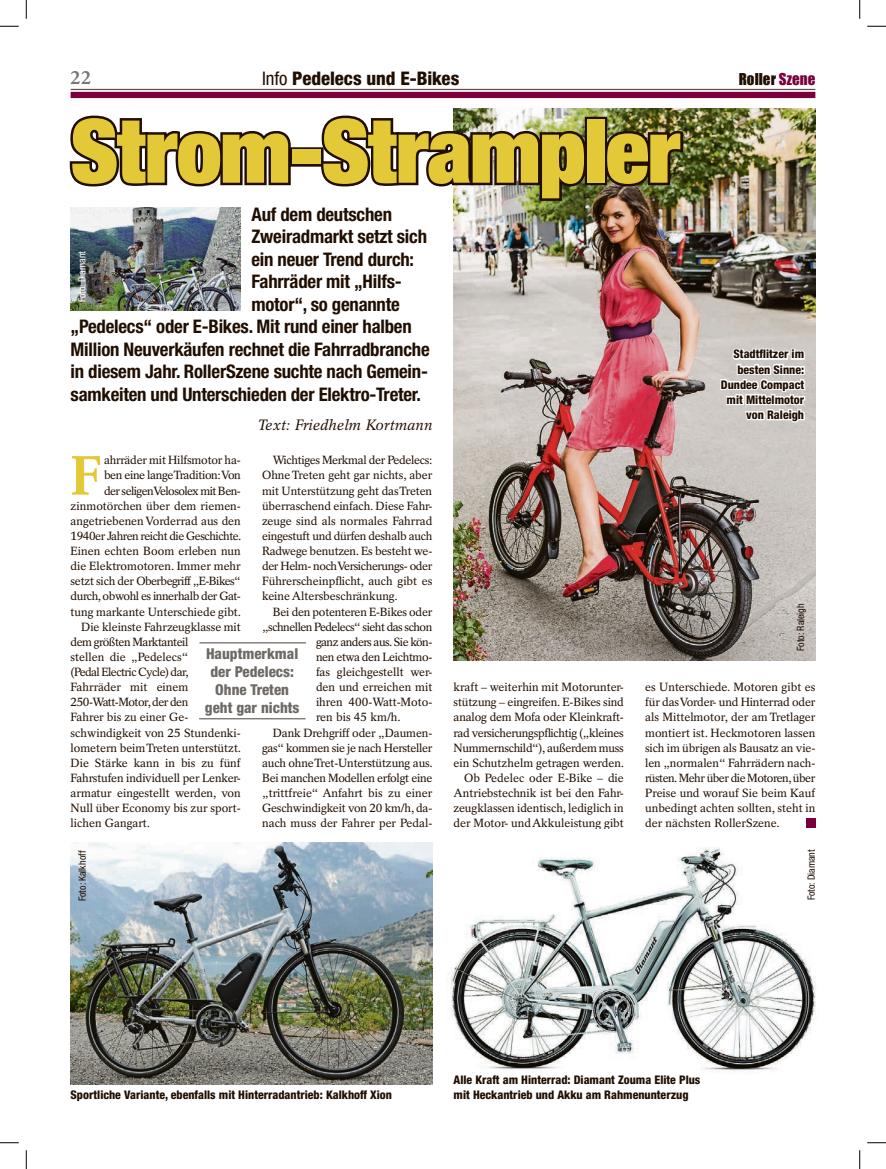
<style>
.page{position:relative;width:886px;height:1169px;background:#fff}
.page>*{position:absolute;margin:0;border:0;box-sizing:border-box;transform-origin:0 0}
.t1{font:900 condensed 88.75px "Helvetica Neue LT Std";letter-spacing:-.01em;color:#e3c838}
.t2{font:700 55px "Rotation LT Std";color:#e3c838}
.t3{font:700 condensed 18.75px "Helvetica Neue LT Std";letter-spacing:-.01em;color:#200e00}
.t4{font:800 condensed 18.75px "Helvetica Neue LT Std";letter-spacing:-.005em;color:#200e00}
.t5{font:700 18.75px "Rotation LT Std";color:#797572}
.t6{font:800 condensed 15px/18px "Helvetica Neue LT Std";color:#6d6965;text-align:center}
.t7{font:italic 15px "Rotation LT Std";color:#200e00}
.t8{font:15px "Impact";letter-spacing:.005em;color:#200e00}
.t9{font:11.88px/15.1px "Rotation LT Std";letter-spacing:-.01em;color:#200e00;text-align:justify}
.t10{font:800 condensed 11.88px/15.1px "Helvetica Neue LT Std";color:#200e00;text-align:right}
.t11{font:11.88px "Rotation LT Std";letter-spacing:-.04em;color:#200e00}
.t12{font:11.88px "Rotation LT Std";letter-spacing:-.045em;color:#200e00}
.t13{font:11.88px "Rotation LT Std";letter-spacing:-.03em;color:#200e00}
.t14{font:11.88px "Rotation LT Std";letter-spacing:-.035em;color:#200e00}
.t15{font:condensed 10px "Helvetica Neue LT Std";color:#200e00}
.t16{font:condensed 10px "Helvetica Neue LT Std";color:#fff}
.s1{font-weight:400}
.s2{color:#7b003b}
</style>
<div class="page">
<hr style="left:71px;top:89px;width:744px;height:1px;background:#59534d">
<div style="left:71px;top:92px;width:744px;height:6px;background:#7b003b"></div>
<img style="left:71px;top:842px;width:361px;height:242px">
<hr style="left:199px;top:718px;width:106px;height:1px;background:#6d6965">
<hr style="left:199px;top:642px;width:107px;height:1px;background:#6d6965">
<img style="left:453px;top:108px;width:362px;height:553px">
<svg style="left:69px;top:115px;width:222px;height:72px"></svg>
<div style="left:290px;top:147px;width:33px;height:20px;border:5px solid #200e00"></div>
<img style="left:318px;top:113px;width:271px;height:90px">
<div style="left:584px;top:117px;width:23px;height:68px;border:5px solid #200e00"></div>
<img style="left:602px;top:128px;width:83px;height:61px">
<div style="left:805px;top:818px;width:10px;height:9px;background:#7b003b"></div>
<svg style="left:718px;top:342px;width:88px;height:107px"></svg>
<img style="left:71px;top:207px;width:170px;height:103px">
<img style="left:446px;top:847px;width:370px;height:226px">
<svg style="left:0;top:25px;width:19px;height:2px"></svg>
<svg style="left:867px;top:25px;width:18px;height:2px"></svg>
<svg style="left:0;top:1142px;width:19px;height:1px"></svg>
<svg style="left:867px;top:1142px;width:18px;height:1px"></svg>
<svg style="left:25px;top:0;width:2px;height:19px"></svg>
<svg style="left:25px;top:1150px;width:2px;height:19px"></svg>
<svg style="left:859px;top:0;width:1px;height:19px"></svg>
<svg style="left:859px;top:1150px;width:1px;height:19px"></svg>
<h3 class="t5" style="left:71px;top:67px;width:22px">22</h3>
<h3 class="t4" style="left:262px;top:66px;width:199px"><span class="s1">Info</span> Pedelecs und E-Bikes</h3>
<p class="t8" style="left:738px;top:67px;width:78px">Roller <span class="s2">Szene</span></p>
<h1 class="t1" style="left:71px;top:94px;width:611px">Strom-Strampler</h1>
<h3 class="t3" style="left:251px;top:203px;width:142px">Auf dem deutschen</h3>
<h3 class="t3" style="left:251px;top:225px;width:177px">Zweiradmarkt setzt sich</h3>
<h3 class="t3" style="left:251px;top:248px;width:164px">ein neuer Trend durch:</h3>
<h3 class="t3" style="left:251px;top:270px;width:152px">Fahrräder mit „Hilfs-</h3>
<h3 class="t3" style="left:251px;top:293px;width:150px">motor“, so genannte</h3>
<h3 class="t3" style="left:71px;top:315px;width:342px">„Pedelecs“ oder E-Bikes. Mit rund einer halben</h3>
<h3 class="t3" style="left:71px;top:338px;width:360px">Million Neuverkäufen rechnet die Fahrradbranche</h3>
<h3 class="t3" style="left:71px;top:360px;width:359px">in diesem Jahr. RollerSzene suchte nach Gemein-</h3>
<h3 class="t3" style="left:71px;top:383px;width:352px">samkeiten und Unterschieden der Elektro-Treter.</h3>
<p class="t7" style="left:258px;top:416px;width:176px">Text: Friedhelm Kortmann</p>
<h2 class="t2" style="left:71px;top:443px;width:32px">F</h2>
<p class="t9" style="left:104px;top:453px;width:138px">ahrräder mit Hilfsmotor ha-</p>
<p class="t16" style="left:76px;top:302px;width:53px;rotate:-90deg">Foto: Diamant</p>
<p class="t9" style="left:262px;top:453px;width:172px;text-indent:11px">Wichtiges Merkmal der Pedelecs:<br>Ohne Treten geht gar nichts, aber mit Unterstützung geht das Treten überraschend einfach. Diese Fahr&shy;zeuge sind als normales Fahrrad eingestuft und dürfen deshalb auch Radwege benutzen. Es besteht we&shy;der Helm- noch Versicherungs- oder Führerscheinpflicht, auch gibt es keine Altersbeschränkung.</p>
<p class="t9" style="left:273px;top:604px;width:161px">Bei den potenteren E-Bikes oder</p>
<p class="t11" style="left:262px;top:619px;width:172px">„schnellen Pedelecs“ sieht das schon</p>
<p class="t11" style="left:316px;top:635px;width:118px">ganz anders aus. Sie kön-</p>
<p class="t13" style="left:316px;top:650px;width:118px">nen etwa den Leichtmo-</p>
<p class="t9" style="left:316px;top:664px;width:118px">fas gleichgestellt wer-</p>
<p class="t9" style="left:316px;top:679px;width:118px">den und erreichen mit</p>
<p class="t9" style="left:316px;top:694px;width:118px">ihren 400-Watt-Moto-</p>
<p class="t9" style="left:316px;top:710px;width:86px">ren bis 45 km/h.</p>
<p class="t9" style="left:273px;top:725px;width:161px">Dank Drehgriff oder „Daumen-</p>
<p class="t9" style="left:262px;top:740px;width:172px">gas“ kommen sie je nach Hersteller</p>
<p class="t9" style="left:262px;top:755px;width:172px">auch ohne Tret-Unterstützung aus.</p>
<p class="t9" style="left:262px;top:770px;width:172px">Bei manchen Modellen erfolgt eine</p>
<p class="t9" style="left:262px;top:785px;width:172px">„trittfreie“ Anfahrt bis zu einer</p>
<p class="t9" style="left:262px;top:800px;width:172px">Geschwindigkeit von 20 km/h, da-</p>
<p class="t9" style="left:262px;top:815px;width:172px">nach muss der Fahrer per Pedal-</p>
<p class="t13" style="left:104px;top:468px;width:138px">ben eine lange Tradition: Von</p>
<p class="t12" style="left:104px;top:483px;width:138px">der seligen Velosolex mit Ben-</p>
<p class="t9" style="left:71px;top:498px;width:172px">zinmotörchen über dem riemen-</p>
<p class="t9" style="left:71px;top:513px;width:172px">angetriebenen Vorderrad aus den</p>
<p class="t11" style="left:71px;top:529px;width:172px">1940er Jahren reicht die Geschichte.</p>
<p class="t9" style="left:71px;top:543px;width:172px">Einen echten Boom erleben nun</p>
<p class="t9" style="left:71px;top:558px;width:172px">die Elektromotoren. Immer mehr</p>
<p class="t12" style="left:71px;top:574px;width:172px">setzt sich der Oberbegriff „E-Bikes“</p>
<p class="t14" style="left:71px;top:589px;width:172px">durch, obwohl es innerhalb der Gat-</p>
<p class="t9" style="left:71px;top:604px;width:172px">tung markante Unterschiede gibt.</p>
<p class="t9" style="left:81px;top:619px;width:161px">Die kleinste Fahrzeugklasse mit</p>
<p class="t11" style="left:71px;top:635px;width:119px">dem größten Marktanteil</p>
<p class="t9" style="left:71px;top:649px;width:119px">stellen die „Pedelecs“</p>
<p class="t12" style="left:71px;top:665px;width:120px">(Pedal Electric Cycle) dar,</p>
<p class="t9" style="left:71px;top:679px;width:119px">Fahrräder mit einem</p>
<p class="t11" style="left:71px;top:695px;width:119px">250-Watt-Motor, der den</p>
<p class="t9" style="left:71px;top:710px;width:119px">Fahrer bis zu einer Ge-</p>
<p class="t9" style="left:71px;top:725px;width:172px">schwindigkeit von 25 Stundenki-</p>
<p class="t9" style="left:71px;top:740px;width:172px">lometern beim Treten unterstützt.</p>
<p class="t9" style="left:71px;top:755px;width:172px">Die Stärke kann in bis zu fünf</p>
<p class="t9" style="left:71px;top:770px;width:172px">Fahrstufen individuell per Lenker-</p>
<p class="t9" style="left:71px;top:785px;width:172px">armatur eingestellt werden, von</p>
<p class="t9" style="left:71px;top:800px;width:172px">Null über Economy bis zur sport-</p>
<p class="t9" style="left:71px;top:815px;width:81px">lichen Gangart.</p>
<p class="t6" style="left:205px;top:644px;width:96px">Hauptmerkmal der Pedelecs:<br>Ohne Treten geht gar nichts</p>
<p class="t9" style="left:453px;top:679px;width:172px;text-align:right">kraft – weiterhin mit Motorunter&shy;stützung – eingreifen. E-Bikes sind analog dem Mofa oder Kleinkraft&shy;rad versicherungspflichtig („kleines Nummernschild“), außerdem muss ein Schutzhelm getragen werden.<br>Ob Pedelec oder E-Bike – die Antriebstechnik ist bei den Fahr&shy;zeugklassen identisch, lediglich in der Motor- und Akkuleistung gibt</p>
<p class="t10" style="left:720px;top:346px;width:85px">Stadtflitzer im besten Sinne:<br>Dundee Compact mit Mittelmotor von Raleigh</p>
<p class="t15" style="left:794px;top:651px;width:49px;rotate:-90deg">Foto: Raleigh</p>
<p class="t9" style="left:645px;top:679px;width:172px">es Unterschiede. Motoren gibt es für das Vorder- und Hinterrad oder als Mittelmotor, der am Tretlager montiert ist. Heckmotoren lassen sich im übrigen als Bausatz an vie&shy;len „normalen“ Fahrrädern nach&shy;rüsten. Mehr über die Motoren, über Preise und worauf Sie beim Kauf unbedingt achten sollten, steht in der nächsten RollerSzene.</p>
<p class="t15" style="left:77px;top:901px;width:52px;rotate:-90deg">Foto: Kalkhoff</p>
<p class="t15" style="left:805px;top:900px;width:53px;rotate:-90deg">Foto: Diamant</p>
<p class="t10" style="left:71px;top:1087px;width:323px">Sportliche Variante, ebenfalls mit Hinterradantrieb: Kalkhoff Xion</p>
<p class="t10" style="left:453px;top:1072px;width:248px;text-align:left">Alle Kraft am Hinterrad: Diamant Zouma Elite Plus mit Heckantrieb und Akku am Rahmenunterzug</p>
</div>
